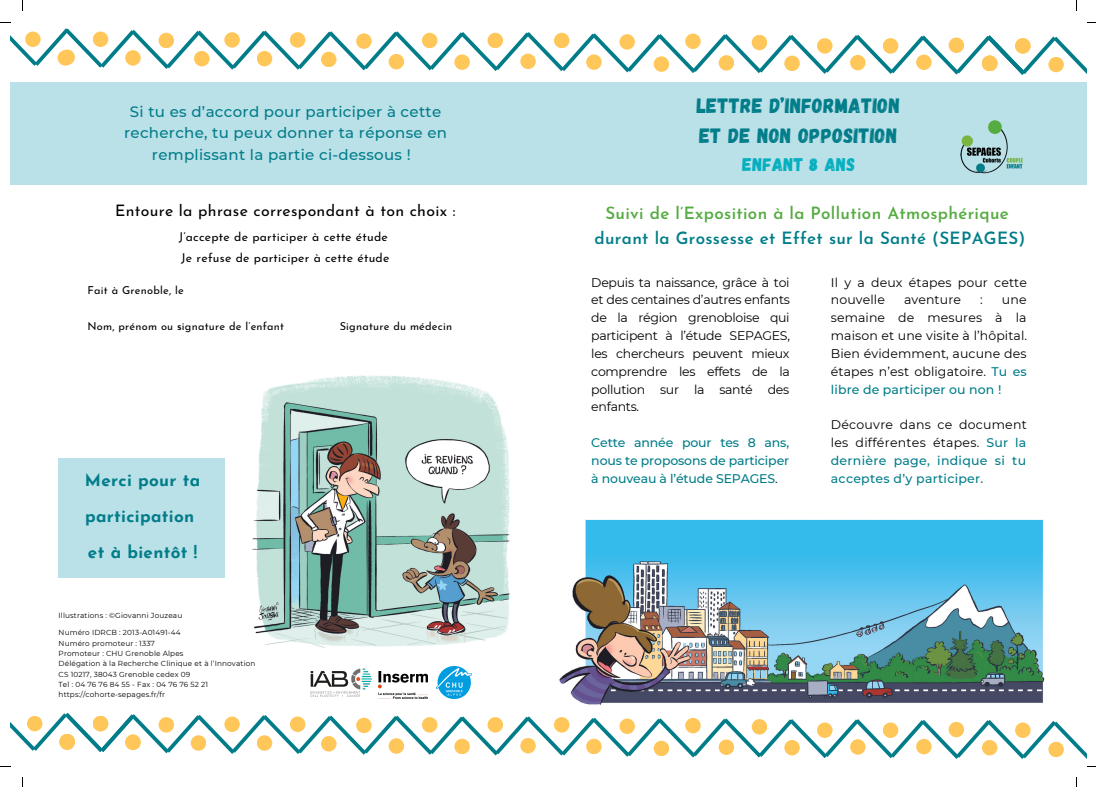
<style>
.page{position:relative;width:1096px;height:787px;background:#fff}
.page>*{position:absolute;margin:0;border:0;box-sizing:border-box;transform-origin:0 0}
.t1{font:20.62px/30px "Gagalin";letter-spacing:.02em;color:#017d89}
.t2{font:18.25px "Gagalin";letter-spacing:.02em;color:#04afbf}
.t3{font:700 17px/35.6px "Josefin Sans";letter-spacing:.02em;color:#017d89}
.t4{font:600 16.88px "Josefin Sans";letter-spacing:.02em;color:#55ac42}
.t5{font:600 16.88px "Josefin Sans";letter-spacing:.02em;color:#017d89}
.t6{font:15.88px "Josefin Sans";letter-spacing:.02em;color:#000}
.t7{font:500 15px/21.6px "Montserrat";letter-spacing:.02em;color:#017d89;text-align:center}
.t8{font:12.5px/17.9px "Montserrat";letter-spacing:.01em;color:#000;text-align:justify}
.t9{font:500 12.5px/17.9px "Montserrat";letter-spacing:-.01em;color:#017d89;text-align:justify}
.t10{font:12.12px/21px "Josefin Sans";letter-spacing:.02em;color:#000}
.t11{font:11px "Josefin Sans";letter-spacing:.02em;color:#000}
.t12{font:7.25px/10.4px "Montserrat";letter-spacing:.02em;color:#000}
.s1{font-weight:600}
.s2{font-weight:400;color:#000}
.s3{font-weight:500;color:#017d89}
</style>
<div class="page">
<div style="left:10px;top:83px;width:539px;height:102px;background:#bae0e8"></div>
<img style="left:198px;top:375px;width:312px;height:303px">
<div style="left:59px;top:458px;width:166px;height:119px;background:#bae0e8"></div>
<div style="left:547px;top:83px;width:539px;height:102px;background:#bae0e8"></div>
<img style="left:559px;top:519px;width:486px;height:186px">
<img style="left:960px;top:120px;width:62px;height:54px">
<img style="left:306px;top:666px;width:69px;height:31px">
<img style="left:379px;top:672px;width:48px;height:27px">
<img style="left:436px;top:667px;width:35px;height:32px">
<svg style="left:0;top:22px;width:1095px;height:53px"></svg>
<svg style="left:0;top:713px;width:1095px;height:54px"></svg>
<p class="t7" style="left:124px;top:100px;width:324px">Si tu es d’accord pour participer à cette recherche, tu peux donner ta réponse en remplissant la partie ci-dessous !</p>
<p class="t6" style="left:115px;top:204px;width:342px">Entoure la phrase correspondant à ton choix :</p>
<p class="t10" style="left:179px;top:227px;width:212px">J’accepte de participer à cette étude<br>Je refuse de participer à cette étude</p>
<p class="t11" style="left:87px;top:286px;width:98px">Fait à Grenoble, le</p>
<p class="t11" style="left:87px;top:321px;width:198px">Nom, prénom ou <span class="s1">s</span>ignature de l’enfant</p>
<p class="t11" style="left:339px;top:321px;width:114px">Signature du médecin</p>
<h3 class="t3" style="left:85px;top:464px;width:117px">Merci pour ta participation et à bientôt !</h3>
<p class="t12" style="left:59px;top:610px;width:125px">Illustrations : ©Giovanni Jouzeau</p>
<p class="t12" style="left:59px;top:627px;width:198px">Numéro IDRCB : 2013-A01491-44<br>Numéro promoteur : 1337<br>Promoteur : CHU Grenoble Alpes<br>Délégation à la Recherche Clinique et à l’Innovation CS 10217, 38043 Grenoble cedex 09<br>Tel : 04 76 76 84 55 - Fax : 04 76 76 52 21 https://cohorte-sepages.fr/fr</p>
<h1 class="t1" style="left:696px;top:90px;width:205px">LETTRE D’INFORMATION<br>ET DE NON OPPOSITION</h1>
<h2 class="t2" style="left:742px;top:153px;width:114px">ENFANT 8 ANS</h2>
<h3 class="t4" style="left:605px;top:207px;width:405px">Suivi de l’Exposition à la Pollution Atmosphérique</h3>
<h3 class="t5" style="left:594px;top:231px;width:432px">durant la Grossesse et Effet sur la Santé (SEPAGES)</h3>
<p class="t8" style="left:591px;top:273px;width:200px">Depuis ta naissance, grâce à toi et des centaines d’autres enfants de la région grenobloise qui participent à l’étude SEPAGES, les chercheurs peuvent mieux comprendre les effets de la pollution sur la santé des enfants.</p>
<p class="t9" style="left:591px;top:434px;width:199px">Cette année pour tes 8 ans, nous te proposons de participer à nouveau à l’étude SEPAGES<span class="s2">.</span></p>
<p class="t8" style="left:830px;top:273px;width:197px">Il y a deux étapes pour cette nouvelle</p>
<p class="t8" style="left:904px;top:291px;width:58px">aventure</p>
<p class="t8" style="left:980px;top:291px;width:4px">:</p>
<p class="t8" style="left:830px;top:291px;width:198px;text-indent:171px">une semaine de mesures à la maison et une visite à l’hôpital.<br>Bien évidemment, aucune des étapes n’est obligatoire. <span class="s3">Tu es libre de participer ou non !</span></p>
<p class="t9" style="left:830px;top:416px;width:197px"><span class="s2">Découvre dans ce document les différentes étapes.</span> Sur la dernière page, indique si tu acceptes d’y participer.</p>
</div>
